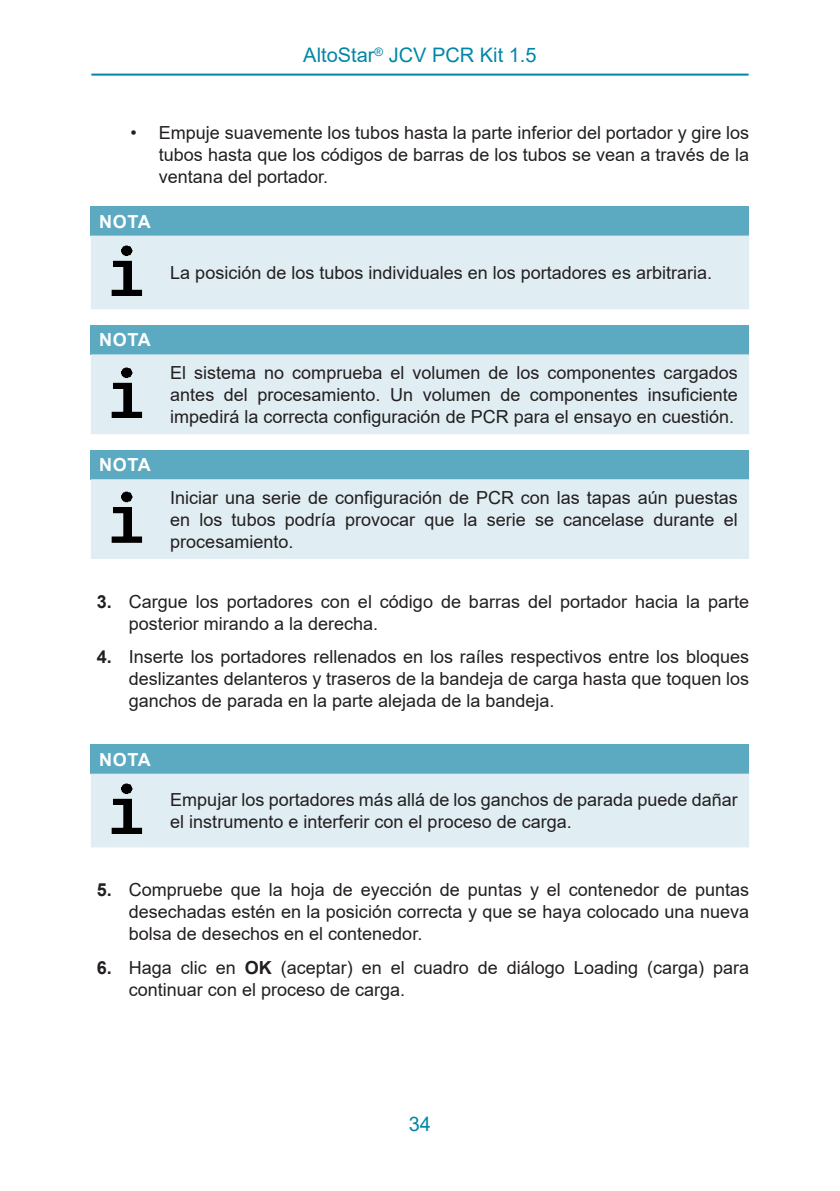
<style>
.page{position:relative;width:840px;height:1191px;background:#fff}
.page>*{position:absolute;margin:0;border:0;box-sizing:border-box;transform-origin:0 0}
.Seitenkopf{font:20px "Arial";color:#0087a6}
.Note_para{font:18px/22px "Arial";color:#231f20;text-align:justify}
.Note_Titel{font:700 18px "Arial";letter-spacing:.035em;color:#fff}
.s1{font-weight:700}
</style>
<div class="page">
<hr style="left:91px;top:74px;width:657px;height:2px;background:#0087a6">
<div style="left:91px;top:206px;width:657px;height:30px;background:#5caac2"></div>
<div style="left:91px;top:236px;width:657px;height:73px;background:#e0edf3"></div>
<img style="left:94px;top:241px;width:62px;height:63px">
<div style="left:91px;top:325px;width:657px;height:29px;background:#5caac2"></div>
<div style="left:91px;top:354px;width:657px;height:80px;background:#e0edf3"></div>
<img style="left:94px;top:363px;width:62px;height:62px">
<div style="left:91px;top:450px;width:657px;height:29px;background:#5caac2"></div>
<div style="left:91px;top:479px;width:657px;height:80px;background:#e0edf3"></div>
<img style="left:94px;top:488px;width:62px;height:62px">
<div style="left:91px;top:744px;width:657px;height:29px;background:#5caac2"></div>
<div style="left:91px;top:773px;width:657px;height:74px;background:#e0edf3"></div>
<img style="left:94px;top:779px;width:62px;height:62px">
<p class="Seitenkopf" style="left:303px;top:41px;width:235px">AltoStar<sup>®</sup> JCV PCR Kit 1.5</p>
<p class="Note_para" style="left:159px;top:122px;width:591px;text-indent:-28px">• Empuje suavemente los tubos hasta la parte inferior del portador y gire los tubos hasta que los códigos de barras de los tubos se vean a través de la ventana del portador.</p>
<p class="Note_Titel" style="left:99px;top:209px;width:53px">NOTA</p>
<p class="Note_para" style="left:170px;top:261px;width:543px">La posición de los tubos individuales en los portadores es arbitraria.</p>
<p class="Note_Titel" style="left:99px;top:327px;width:53px">NOTA</p>
<p class="Note_Titel" style="left:99px;top:452px;width:53px">NOTA</p>
<p class="Note_para" style="left:170px;top:361px;width:568px">El sistema no comprueba el volumen de los componentes cargados antes del procesamiento. Un volumen de componentes insuficiente impedirá la correcta configuración de PCR para el ensayo en cuestión.</p>
<p class="Note_para" style="left:170px;top:486px;width:568px">Iniciar una serie de configuración de PCR con las tapas aún puestas en los tubos podría provocar que la serie se cancelase durante el procesamiento.</p>
<p class="Note_para" style="left:129px;top:590px;width:621px;text-indent:-32px"><span class="s1">3.</span> Cargue los portadores con el código de barras del portador hacia la parte posterior mirando a la derecha.</p>
<p class="Note_para" style="left:129px;top:646px;width:621px;text-indent:-32px"><span class="s1">4.</span> Inserte los portadores rellenados en los raíles respectivos entre los bloques deslizantes delanteros y traseros de la bandeja de carga hasta que toquen los ganchos de parada en la parte alejada de la bandeja.</p>
<p class="Note_Titel" style="left:99px;top:746px;width:53px">NOTA</p>
<p class="Note_para" style="left:170px;top:788px;width:568px">Empujar los portadores más allá de los ganchos de parada puede dañar el instrumento e interferir con el proceso de carga.</p>
<p class="Note_para" style="left:129px;top:878px;width:621px;text-indent:-32px"><span class="s1">5.</span> Compruebe que la hoja de eyección de puntas y el contenedor de puntas desechadas estén en la posición correcta y que se haya colocado una nueva bolsa de desechos en el contenedor.</p>
<p class="Note_para" style="left:129px;top:956px;width:621px;text-indent:-32px"><span class="s1">6.</span> Haga clic en <span class="s1">OK</span> (aceptar) en el cuadro de diálogo Loading (carga) para continuar con el proceso de carga.</p>
<p class="Seitenkopf" style="left:408px;top:1110px;width:24px">34</p>
</div>
